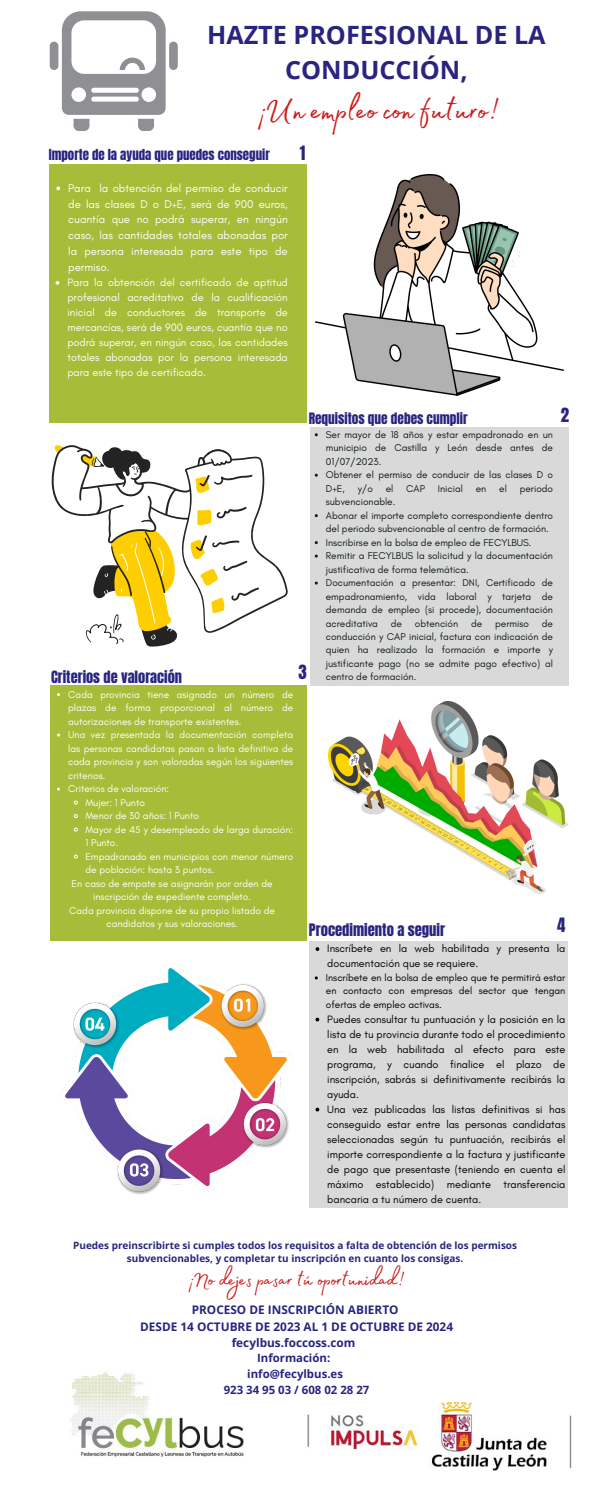
<style>
.page{position:relative;width:600px;height:1500px;background:#fff}
.page>*{position:absolute;margin:0;border:0;box-sizing:border-box;transform-origin:0 0}
.t1{font:40.4px "Madelyn Fill";color:#cb1c1c}
.t2{font:26px "Madelyn Fill";color:#cb1c1c}
.t3{font:700 25.2px/35.2px "Open Sans";color:#282480;text-align:center}
.t4{font:16.8px "Anton";color:#282480}
.t5{font:14.6px "Anton";color:#282480}
.t6{font:14.4px "Anton";color:#282480}
.t7{font:13.3px "Anton";color:#282480}
.t8{font:12.9px "Anton";color:#282480}
.t9{font:700 11.8px "Open Sans";color:#282480}
.t10{font:11.4px/15.8px "Glacial Indifference";color:#fff;text-align:justify}
.t11{font:700 11.4px "Open Sans";color:#282480}
.t12{font:10.9px/15px "Glacial Indifference";color:#000;text-align:justify}
.t13{font:10.9px/15px "Glacial Indifference";color:#fff;text-align:justify}
.t14{font:10.1px/13.5px "Glacial Indifference";color:#fff;text-align:justify}
.t15{font:10.1px/13.5px "Glacial Indifference";color:#000;text-align:justify}
.t16{font:10px/13.5px "Glacial Indifference";color:#101a1b;text-align:justify}
.t17{font:700 10px/13.5px "Open Sans";color:#282480;text-align:center}
</style>
<div class="page">
<div style="left:49px;top:164px;width:258px;height:258px;background:#a7bc38"></div>
<div style="left:51px;top:686px;width:256px;height:255px;background:#a7bc38"></div>
<div style="left:309px;top:941px;width:259px;height:267px;background:#d9d9d9"></div>
<div style="left:310px;top:427px;width:259px;height:259px;background:#d9d9d9"></div>
<img style="left:307px;top:1403px;width:265px;height:68px">
<img style="left:69px;top:1372px;width:175px;height:85px">
<svg style="left:51px;top:445px;width:237px;height:202px"></svg>
<img style="left:63px;top:964px;width:229px;height:231px">
<img style="left:316px;top:174px;width:248px;height:222px">
<svg style="left:62px;top:11px;width:104px;height:120px"></svg>
<div style="left:50px;top:42px;width:8px;height:28px;background:#8f9093;border-radius:4px"></div>
<div style="left:169px;top:42px;width:9px;height:28px;background:#8f9093;border-radius:4px"></div>
<img style="left:328px;top:702px;width:241px;height:192px">
<svg style="left:56px;top:187px;width:4px;height:3px"></svg>
<svg style="left:56px;top:281px;width:3px;height:4px"></svg>
<svg style="left:73px;top:800px;width:5px;height:5px"></svg>
<svg style="left:73px;top:814px;width:5px;height:5px"></svg>
<svg style="left:73px;top:827px;width:5px;height:5px"></svg>
<svg style="left:73px;top:854px;width:5px;height:5px"></svg>
<svg style="left:316px;top:947px;width:3px;height:4px"></svg>
<p class="t3" style="left:207px;top:17px;width:340px">HAZTE PROFESIONAL DE LA<br>CONDUCCIÓN,</p>
<p class="t1" style="left:254px;top:80px;width:246px">¡Un empleo con futuro!</p>
<p class="t8" style="left:49px;top:145px;width:222px">Importe de la ayuda que puedes conseguir</p>
<p class="t10" style="left:68px;top:180px;width:221px">Para la obtención del permiso de conducir de las clases D o D+E, será de 900 euros, cuantía que no podrá superar, en ningún caso, las cantidades totales abonadas por la persona interesada para este tipo de permiso.</p>
<p class="t13" style="left:67px;top:275px;width:222px">Para la obtención del certificado de aptitud profesional acreditativo de la cualificación inicial de conductores de transporte de mercancías, será de 900 euros, cuantía que no podrá superar, en ningún caso, las cantidades totales abonadas por la persona interesada para este tipo de certificado.</p>
<p class="t4" style="left:300px;top:141px;width:7px">1</p>
<p class="t6" style="left:51px;top:667px;width:133px">Criterios de valoración</p>
<p class="t7" style="left:309px;top:409px;width:160px">Requisitos que debes cumplir</p>
<p class="t4" style="left:298px;top:660px;width:10px">3</p>
<p class="t16" style="left:326px;top:428px;width:229px">Ser mayor de 18 años y estar empadronado en un municipio de Castilla y León desde antes de 01/07/2023.</p>
<p class="t16" style="left:326px;top:468px;width:229px">Obtener el permiso de conducir de las clases D o<br>D+E,</p>
<p class="t16" style="left:358px;top:481px;width:17px">y/o</p>
<p class="t16" style="left:386px;top:481px;width:9px">el</p>
<p class="t16" style="left:406px;top:481px;width:20px">CAP</p>
<p class="t16" style="left:438px;top:481px;width:27px">Inicial</p>
<p class="t16" style="left:476px;top:481px;width:12px">en</p>
<p class="t16" style="left:499px;top:481px;width:9px">el</p>
<p class="t16" style="left:520px;top:481px;width:35px">periodo</p>
<p class="t16" style="left:326px;top:495px;width:71px">subvencionable.</p>
<p class="t16" style="left:326px;top:508px;width:229px">Abonar el importe completo correspondiente dentro del periodo subvencionable al centro de formación.</p>
<p class="t16" style="left:326px;top:535px;width:207px">Inscribirse en la bolsa de empleo de FECYLBUS.</p>
<p class="t16" style="left:326px;top:549px;width:229px">Remitir a FECYLBUS la solicitud y la documentación justificativa de forma telemática.</p>
<p class="t16" style="left:326px;top:576px;width:229px">Documentación a presentar: DNI, Certificado de empadronamiento, vida laboral y tarjeta de demanda de empleo (si procede), documentación acreditativa</p>
<p class="t16" style="left:326px;top:616px;width:229px;text-indent:216px">de conducción y CAP inicial, factura con indicación de quien ha realizado la formación e importe y justificante pago (no se admite pago efectivo) al centro de formación.</p>
<p class="t16" style="left:391px;top:616px;width:13px">de</p>
<p class="t16" style="left:415px;top:616px;width:45px">obtención</p>
<p class="t16" style="left:471px;top:616px;width:13px">de</p>
<p class="t16" style="left:495px;top:616px;width:35px">permiso</p>
<p class="t14" style="left:68px;top:687px;width:227px">Cada provincia tiene asignado un número de plazas de forma proporcional al número de autorizaciones de transporte existentes.</p>
<p class="t14" style="left:68px;top:728px;width:227px">Una vez presentada la documentación completa las personas candidatas pasan a lista definitiva de cada provincia y son valoradas según los siguientes criterios.</p>
<p class="t14" style="left:68px;top:782px;width:103px">Criterios de valoración:</p>
<p class="t14" style="left:85px;top:795px;width:61px">Mujer: 1 Punto</p>
<p class="t14" style="left:85px;top:809px;width:115px">Menor de 30 años: 1 Punto</p>
<p class="t14" style="left:85px;top:822px;width:209px">Mayor de 45 y desempleado de larga duración:<br>1 Punto.</p>
<p class="t14" style="left:85px;top:849px;width:209px">Empadronado en municipios con menor número de población: hasta 3 puntos.</p>
<p class="t4" style="left:561px;top:403px;width:10px">2</p>
<p class="t14" style="left:72px;top:876px;width:203px;text-align:center">En caso de empate se asignarán por orden de inscripción de expediente completo.</p>
<p class="t14" style="left:69px;top:903px;width:207px;text-align:center">Cada provincia dispone de su propio listado de candidatos y sus valoraciones.</p>
<p class="t5" style="left:309px;top:919px;width:138px">Procedimiento a seguir</p>
<p class="t4" style="left:557px;top:912px;width:10px">4</p>
<p class="t12" style="left:327px;top:941px;width:240px">Inscríbete en la web habilitada y presenta la documentación que se requiere.</p>
<p class="t15" style="left:326px;top:971px;width:241px">Inscríbete en la bolsa de empleo que te permitirá estar en contacto con empresas del sector que tengan ofertas de empleo activas.</p>
<p class="t12" style="left:327px;top:1012px;width:240px">Puedes consultar tu puntuación y la posición en la lista de tu provincia durante todo el procedimiento en la web habilitada al efecto para este programa, y cuando finalice el plazo de inscripción, sabrás si definitivamente recibirás la ayuda.</p>
<p class="t12" style="left:327px;top:1102px;width:240px">Una vez publicadas las listas definitivas si has conseguido estar entre las personas candidatas seleccionadas según tu puntuación, recibirás el importe correspondiente a la factura y justificante de pago que presentaste (teniendo en cuenta el máximo establecido) mediante transferencia bancaria a tu número de cuenta.</p>
<p class="t17" style="left:73px;top:1238px;width:445px">Puedes preinscribirte si cumples todos los requisitos a falta de obtención de los permisos subvencionables, y completar tu inscripción en cuanto los consigas.</p>
<p class="t2" style="left:186px;top:1260px;width:220px">¡No dejes pasar tú oportunidad!</p>
<p class="t9" style="left:192px;top:1302px;width:208px">PROCESO DE INSCRIPCIÓN ABIERTO</p>
<p class="t9" style="left:140px;top:1318px;width:314px">DESDE 14 OCTUBRE DE 2023 AL 1 DE OCTUBRE DE 2024</p>
<p class="t9" style="left:232px;top:1335px;width:125px">fecylbus.foccoss.com</p>
<p class="t11" style="left:257px;top:1350px;width:75px">Información:</p>
<p class="t11" style="left:247px;top:1366px;width:97px">info@fecylbus.es</p>
<p class="t11" style="left:224px;top:1381px;width:147px">923 34 95 03 / 608 02 28 27</p>
</div>
